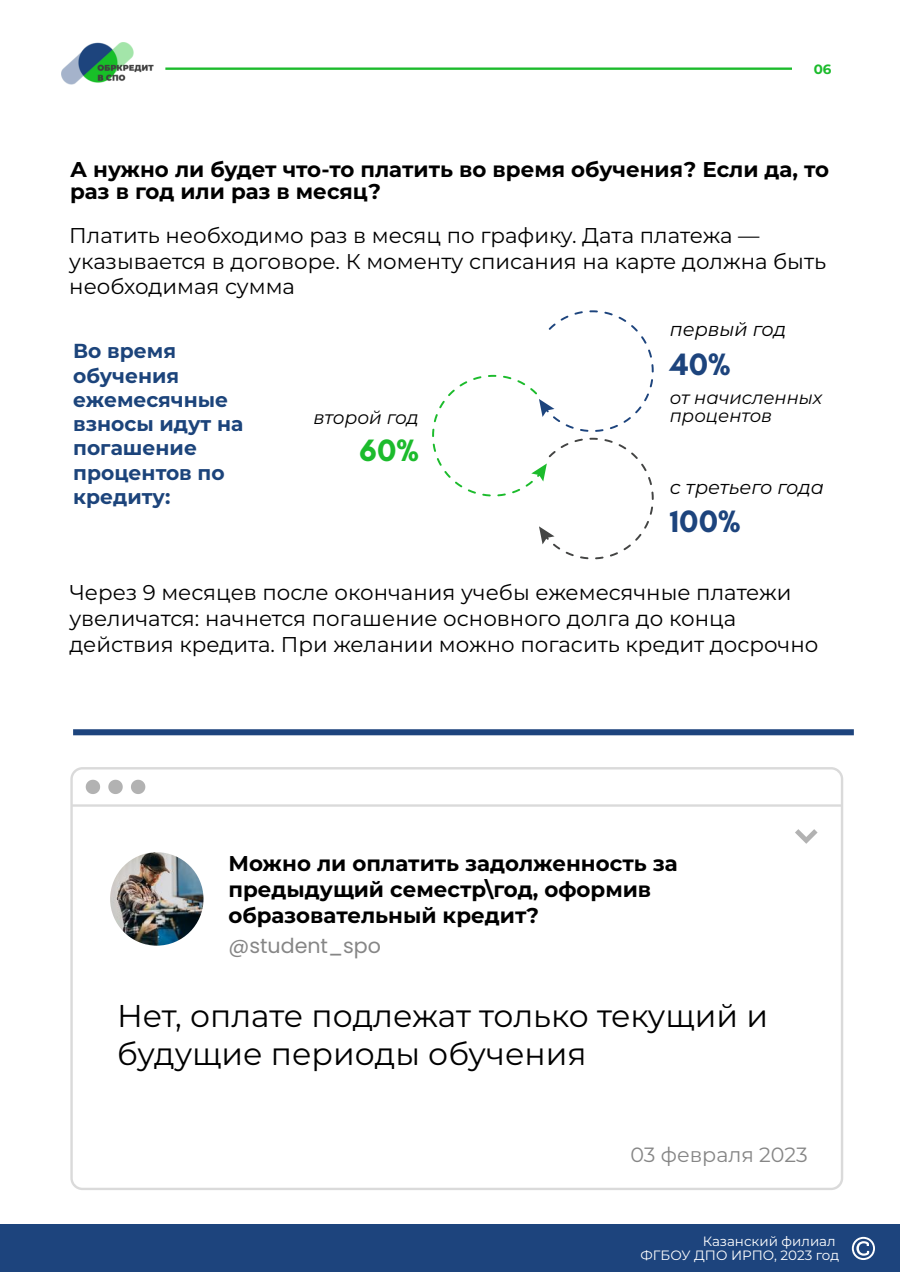
<style>
.page{position:relative;width:900px;height:1272px;background:#fff}
.page>*{position:absolute;margin:0;border:0;box-sizing:border-box;transform-origin:0 0}
.t1{font:31.5px/38.2px "Montserrat";color:#000}
.t2{font:700 31.5px "Glacial Indifference";color:#1d447d}
.t3{font:700 31.5px "Glacial Indifference";color:#1cbb2c}
.t4{font:21.3px/25.8px "Montserrat";color:#000}
.t5{font:700 21.3px/25.8px "Montserrat";color:#000}
.t6{font:20.55px "Montserrat";color:#868686}
.t7{font:20.55px "Poppins";color:#868686}
.t8{font:700 20.25px/24.3px "Montserrat";color:#1c447b}
.t9{font:italic 19.2px "Montserrat";color:#000}
.t10{font:italic 18.45px "Montserrat";color:#000}
.t11{font:italic 18px "Montserrat";color:#000}
.t12{font:13.5px/13.5px "Montserrat";color:#fff;text-align:right}
.t13{font:700 13.5px "Montserrat";color:#1cbb2c}
.s1{font-weight:700}
</style>
<div class="page">
<hr style="left:165px;top:67px;width:627px;height:3px;background:#1cbb2c">
<img style="left:61px;top:42px;width:105px;height:43px">
<svg style="left:432px;top:310px;width:222px;height:249px"></svg>
<div style="left:73px;top:729px;width:781px;height:6px;background:#1d447d"></div>
<svg style="left:70px;top:767px;width:773px;height:423px"></svg>
<svg style="left:795px;top:829px;width:23px;height:15px"></svg>
<svg style="left:117px;top:860px;width:13px;height:13px"></svg>
<img style="left:110px;top:852px;width:94px;height:93px;border-radius:50%">
<div style="left:0;top:1224px;width:900px;height:48px;background:#1d447d"></div>
<svg style="left:852px;top:1237px;width:23px;height:23px"></svg>
<p class="t13" style="left:814px;top:61px;width:19px">06</p>
<p class="t5" style="left:70px;top:157px;width:760px">А нужно ли будет что-то платить во время обучения? Если да, то</p>
<p class="t4" style="left:69px;top:169px;width:692px;line-height:44.1px"><span class="s1">раз в год или раз в месяц?<br></span>Платить необходимо раз в месяц по графику. Дата платежа —</p>
<p class="t4" style="left:69px;top:248px;width:758px">указывается в договоре. К моменту списания на карте должна быть</p>
<p class="t4" style="left:69px;top:274px;width:227px">необходимая сумма</p>
<p class="t8" style="left:73px;top:339px;width:172px">Во время обучения ежемесячные взносы идут на погашение процентов по кредиту:</p>
<p class="t9" style="left:670px;top:318px;width:118px">первый год</p>
<p class="t2" style="left:670px;top:345px;width:62px">40%</p>
<p class="t11" style="left:670px;top:386px;width:154px">от начисленных</p>
<p class="t10" style="left:313px;top:406px;width:107px">второй год</p>
<p class="t11" style="left:670px;top:404px;width:104px">процентов</p>
<p class="t3" style="left:359px;top:431px;width:61px">60%</p>
<p class="t9" style="left:670px;top:475px;width:156px">с третьего года</p>
<h1 class="t2" style="left:670px;top:502px;width:72px">100%</h1>
<p class="t4" style="left:69px;top:580px;width:751px">Через 9 месяцев после окончания учебы ежемесячные платежи увеличатся: начнется погашение основного долга до конца действия кредита. При желании можно погасить кредит досрочно</p>
<p class="t5" style="left:228px;top:850px;width:451px">Можно ли оплатить задолженность за предыдущий семестр\год, оформив образовательный кредит?</p>
<p class="t7" style="left:229px;top:932px;width:154px">@student_spo</p>
<h1 class="t1" style="left:117px;top:996px;width:652px">Нет, оплате подлежат только текущий и будущие периоды обучения</h1>
<p class="t6" style="left:631px;top:1142px;width:179px">03 февраля 2023</p>
<p class="t12" style="left:640px;top:1234px;width:200px">Казанский филиал<br>ФГБОУ ДПО ИРПО, 2023 год</p>
<p class="t12" style="left:643px;top:1235px;width:200px">Казанский филиал<br>ФГБОУ ДПО ИРПО, 2023 год</p>
</div>
